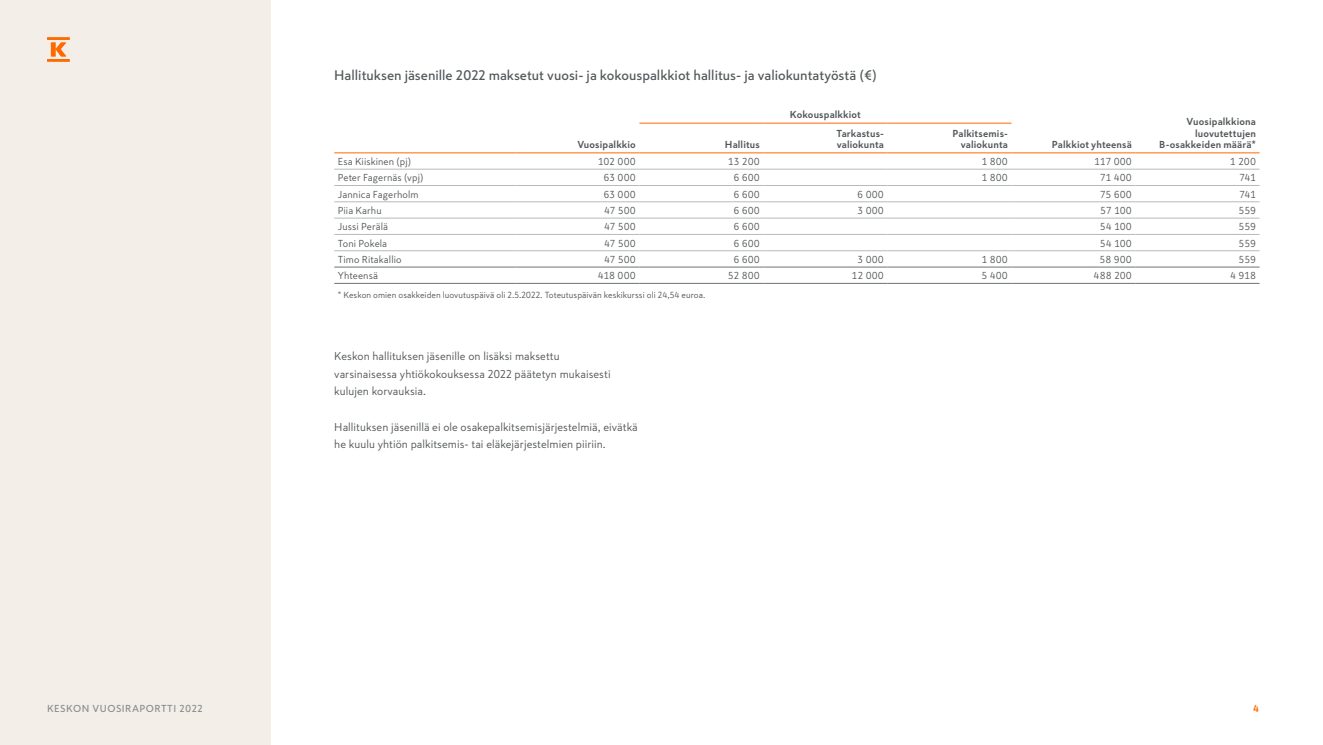
<style>
.page{position:relative;width:1323px;height:745px;background:#fff}
.page>*{position:absolute;margin:0;border:0;box-sizing:border-box;transform-origin:0 0}
.t1{font:500 13.75px "Skatta Sans";color:#54585a}
.t2{font:11.25px/17.5px "Skatta Sans";letter-spacing:.005em;color:#54585a}
.t3{font:10px "Skatta Sans";letter-spacing:.005em;color:#54585a}
.t4{font:700 10px/11.2px "Skatta Sans";letter-spacing:.01em;color:#54585a;text-align:right}
.t5{font:500 10px "Skatta Sans";letter-spacing:.05em;color:#898d8d}
.t6{font:700 10px "Skatta Sans";color:#ff6900}
.t7{font:8.75px "Skatta Sans";letter-spacing:.005em;color:#54585a}
</style>
<div class="page">
<hr style="left:334px;top:152px;width:181px;height:1px;background:#ff6900">
<hr style="left:515px;top:152px;width:124px;height:1px;background:#ff6900">
<hr style="left:639px;top:152px;width:124px;height:1px;background:#ff6900">
<hr style="left:763px;top:152px;width:124px;height:1px;background:#ff6900">
<hr style="left:887px;top:152px;width:124px;height:1px;background:#ff6900">
<hr style="left:1135px;top:152px;width:124px;height:1px;background:#ff6900">
<hr style="left:334px;top:185px;width:181px;height:1px;background:#b8b9b9">
<hr style="left:334px;top:201px;width:181px;height:1px;background:#b8b9b9">
<hr style="left:334px;top:218px;width:181px;height:1px;background:#b8b9b9">
<hr style="left:1011px;top:152px;width:124px;height:1px;background:#ff6900">
<hr style="left:334px;top:169px;width:181px;height:1px;background:#b8b9b9">
<hr style="left:334px;top:234px;width:181px;height:1px;background:#b8b9b9">
<hr style="left:334px;top:250px;width:181px;height:1px;background:#b8b9b9">
<hr style="left:515px;top:250px;width:124px;height:1px;background:#b8b9b9">
<hr style="left:639px;top:250px;width:124px;height:1px;background:#b8b9b9">
<hr style="left:763px;top:250px;width:124px;height:1px;background:#b8b9b9">
<hr style="left:887px;top:250px;width:124px;height:1px;background:#b8b9b9">
<hr style="left:1011px;top:250px;width:124px;height:1px;background:#b8b9b9">
<hr style="left:1135px;top:250px;width:124px;height:1px;background:#b8b9b9">
<hr style="left:334px;top:266px;width:181px;height:1px;background:#707372">
<hr style="left:515px;top:266px;width:124px;height:1px;background:#707372">
<hr style="left:639px;top:266px;width:124px;height:1px;background:#707372">
<hr style="left:763px;top:266px;width:124px;height:1px;background:#707372">
<hr style="left:887px;top:266px;width:124px;height:1px;background:#707372">
<hr style="left:1011px;top:266px;width:124px;height:1px;background:#707372">
<hr style="left:1135px;top:266px;width:124px;height:1px;background:#707372">
<hr style="left:334px;top:283px;width:181px;height:1px;background:#707372">
<hr style="left:515px;top:283px;width:124px;height:1px;background:#707372">
<hr style="left:639px;top:283px;width:124px;height:1px;background:#707372">
<hr style="left:763px;top:283px;width:124px;height:1px;background:#707372">
<hr style="left:887px;top:283px;width:124px;height:1px;background:#707372">
<hr style="left:1011px;top:283px;width:124px;height:1px;background:#707372">
<hr style="left:1135px;top:283px;width:124px;height:1px;background:#707372">
<hr style="left:639px;top:123px;width:124px;height:1px;background:#ff6900">
<hr style="left:763px;top:123px;width:124px;height:1px;background:#ff6900">
<hr style="left:887px;top:123px;width:124px;height:1px;background:#ff6900">
<hr style="left:515px;top:169px;width:124px;height:1px;background:#b8b9b9">
<hr style="left:639px;top:169px;width:124px;height:1px;background:#b8b9b9">
<hr style="left:763px;top:169px;width:124px;height:1px;background:#b8b9b9">
<hr style="left:887px;top:169px;width:124px;height:1px;background:#b8b9b9">
<hr style="left:1011px;top:169px;width:124px;height:1px;background:#b8b9b9">
<hr style="left:1135px;top:169px;width:124px;height:1px;background:#b8b9b9">
<hr style="left:515px;top:185px;width:124px;height:1px;background:#b8b9b9">
<hr style="left:639px;top:185px;width:124px;height:1px;background:#b8b9b9">
<hr style="left:763px;top:185px;width:124px;height:1px;background:#b8b9b9">
<hr style="left:887px;top:185px;width:124px;height:1px;background:#b8b9b9">
<hr style="left:1011px;top:185px;width:124px;height:1px;background:#b8b9b9">
<hr style="left:1135px;top:185px;width:124px;height:1px;background:#b8b9b9">
<hr style="left:515px;top:201px;width:124px;height:1px;background:#b8b9b9">
<hr style="left:639px;top:201px;width:124px;height:1px;background:#b8b9b9">
<hr style="left:763px;top:201px;width:124px;height:1px;background:#b8b9b9">
<hr style="left:887px;top:201px;width:124px;height:1px;background:#b8b9b9">
<hr style="left:1011px;top:201px;width:124px;height:1px;background:#b8b9b9">
<hr style="left:1135px;top:201px;width:124px;height:1px;background:#b8b9b9">
<hr style="left:515px;top:218px;width:124px;height:1px;background:#b8b9b9">
<hr style="left:639px;top:218px;width:124px;height:1px;background:#b8b9b9">
<hr style="left:763px;top:218px;width:124px;height:1px;background:#b8b9b9">
<hr style="left:887px;top:218px;width:124px;height:1px;background:#b8b9b9">
<hr style="left:1011px;top:218px;width:124px;height:1px;background:#b8b9b9">
<hr style="left:1135px;top:218px;width:124px;height:1px;background:#b8b9b9">
<hr style="left:515px;top:234px;width:124px;height:1px;background:#b8b9b9">
<hr style="left:639px;top:234px;width:124px;height:1px;background:#b8b9b9">
<hr style="left:763px;top:234px;width:124px;height:1px;background:#b8b9b9">
<hr style="left:887px;top:234px;width:124px;height:1px;background:#b8b9b9">
<hr style="left:1011px;top:234px;width:124px;height:1px;background:#b8b9b9">
<hr style="left:1135px;top:234px;width:124px;height:1px;background:#b8b9b9">
<div style="left:0;top:0;width:270px;height:744px;background:#f4eee9"></div>
<svg style="left:47px;top:37px;width:23px;height:25px"></svg>
<h1 class="t1" style="left:334px;top:66px;width:544px">Hallituksen jäsenille 2022 maksetut vuosi- ja kokouspalkkiot hallitus- ja valiokuntatyöstä (€)</h1>
<p class="t4" style="left:577px;top:138px;width:60px">Vuosipalkkio</p>
<p class="t4" style="left:790px;top:109px;width:72px">Kokouspalkkiot</p>
<p class="t4" style="left:1186px;top:116px;width:71px">Vuosipalkkiona luovutettujen</p>
<p class="t4" style="left:836px;top:127px;width:49px;text-align:left">Tarkastus&shy;valiokunta</p>
<p class="t4" style="left:952px;top:127px;width:57px">Palkitsemis&shy;valiokunta</p>
<p class="t4" style="left:725px;top:138px;width:37px">Hallitus</p>
<p class="t4" style="left:1159px;top:138px;width:98px">B-osakkeiden määrä*</p>
<p class="t4" style="left:1052px;top:138px;width:82px">Palkkiot yhteensä</p>
<p class="t3" style="left:338px;top:155px;width:75px">Esa Kiiskinen (pj)</p>
<p class="t3" style="left:598px;top:155px;width:39px">102 000</p>
<p class="t3" style="left:728px;top:155px;width:34px">13 200</p>
<p class="t3" style="left:981px;top:155px;width:28px">1 800</p>
<p class="t3" style="left:1094px;top:155px;width:39px">117 000</p>
<p class="t3" style="left:1230px;top:155px;width:28px">1 200</p>
<p class="t3" style="left:338px;top:171px;width:87px">Peter Fagernäs (vpj)</p>
<p class="t3" style="left:603px;top:171px;width:34px">63 000</p>
<p class="t3" style="left:733px;top:171px;width:28px">6 600</p>
<p class="t3" style="left:981px;top:171px;width:28px">1 800</p>
<p class="t3" style="left:1100px;top:171px;width:34px">71 400</p>
<p class="t3" style="left:1239px;top:171px;width:18px">741</p>
<p class="t3" style="left:338px;top:187px;width:82px">Jannica Fagerholm</p>
<p class="t3" style="left:603px;top:187px;width:34px">63 000</p>
<p class="t3" style="left:733px;top:187px;width:28px">6 600</p>
<p class="t3" style="left:857px;top:187px;width:28px">6 000</p>
<p class="t3" style="left:1100px;top:187px;width:34px">75 600</p>
<p class="t3" style="left:1239px;top:187px;width:18px">741</p>
<p class="t3" style="left:338px;top:203px;width:45px">Piia Karhu</p>
<p class="t3" style="left:604px;top:203px;width:33px">47 500</p>
<p class="t3" style="left:733px;top:203px;width:28px">6 600</p>
<p class="t3" style="left:857px;top:203px;width:28px">3 000</p>
<p class="t3" style="left:1100px;top:203px;width:33px">57 100</p>
<p class="t3" style="left:1238px;top:203px;width:19px">559</p>
<p class="t3" style="left:338px;top:220px;width:52px">Jussi Perälä</p>
<p class="t3" style="left:604px;top:220px;width:33px">47 500</p>
<p class="t3" style="left:733px;top:220px;width:28px">6 600</p>
<p class="t3" style="left:1100px;top:220px;width:34px">54 100</p>
<p class="t3" style="left:1238px;top:220px;width:19px">559</p>
<p class="t3" style="left:338px;top:236px;width:51px">Toni Pokela</p>
<p class="t3" style="left:604px;top:236px;width:33px">47 500</p>
<p class="t3" style="left:733px;top:236px;width:28px">6 600</p>
<p class="t3" style="left:1100px;top:236px;width:34px">54 100</p>
<p class="t3" style="left:1238px;top:236px;width:19px">559</p>
<p class="t3" style="left:338px;top:252px;width:65px">Timo Ritakallio</p>
<p class="t3" style="left:604px;top:252px;width:33px">47 500</p>
<p class="t3" style="left:733px;top:252px;width:28px">6 600</p>
<p class="t3" style="left:857px;top:252px;width:28px">3 000</p>
<p class="t3" style="left:981px;top:252px;width:28px">1 800</p>
<p class="t3" style="left:1099px;top:252px;width:34px">58 900</p>
<p class="t3" style="left:1239px;top:252px;width:19px">559</p>
<p class="t3" style="left:338px;top:269px;width:42px">Yhteensä</p>
<p class="t3" style="left:598px;top:269px;width:39px">418 000</p>
<p class="t3" style="left:728px;top:269px;width:33px">52 800</p>
<p class="t3" style="left:851px;top:269px;width:34px">12 000</p>
<p class="t3" style="left:981px;top:269px;width:28px">5 400</p>
<p class="t3" style="left:1094px;top:269px;width:40px">488 200</p>
<p class="t3" style="left:1230px;top:269px;width:27px">4 918</p>
<p class="t7" style="left:338px;top:289px;width:369px">* Keskon omien osakkeiden luovutuspäivä oli 2.5.2022. Toteutuspäivän keskikurssi oli 24,54 euroa.</p>
<p class="t2" style="left:334px;top:347px;width:278px">Keskon hallituksen jäsenille on lisäksi maksettu varsinaisessa yhtiökokouksessa 2022 päätetyn mukaisesti kulujen korvauksia.</p>
<p class="t2" style="left:334px;top:417px;width:305px">Hallituksen jäsenillä ei ole osakepalkitsemisjärjestelmiä, eivätkä he kuulu yhtiön palkitsemis- tai eläkejärjestelmien piiriin.</p>
<p class="t5" style="left:47px;top:701px;width:157px">KESKON VUOSIRAPORTTI 2022</p>
<p class="t6" style="left:1253px;top:701px;width:7px">4</p>
</div>
